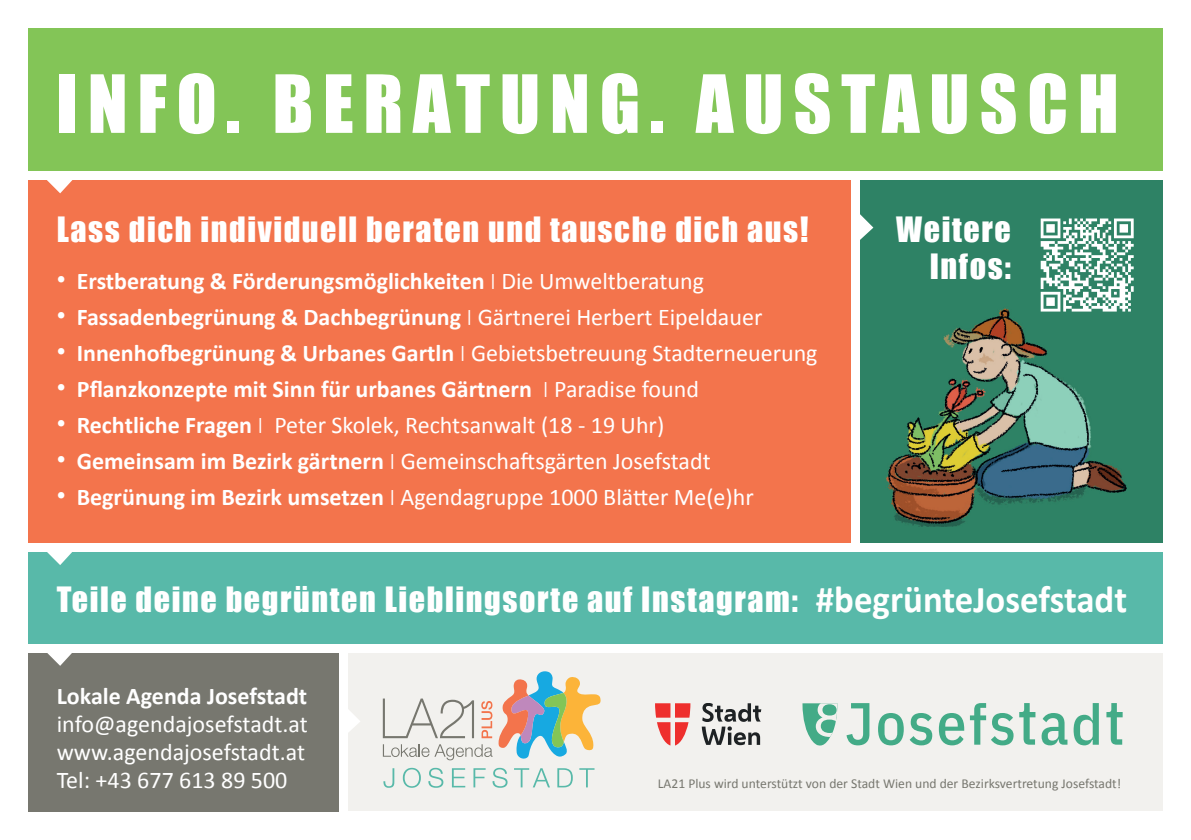
<style>
.page{position:relative;width:1191px;height:840px;background:#fff}
.page>*{position:absolute;margin:0;border:0;box-sizing:border-box;transform-origin:0 0}
.t1{font:74px "Impact";letter-spacing:.13em;color:#fff}
.t2{font:32px/37.4px "Impact";letter-spacing:.05em;color:#fff;text-align:right}
.t3{font:700 24px "Calibri";color:#fff}
.t4{font:24px/28px "Calibri";color:#fff;text-align:justify}
.t5{font:13.6px "Calibri";color:#77776f}
.s1{font-weight:300}
.s2{font-weight:400}
.s3{font-weight:700}
.s4{font-family:"Calibri";font-weight:700;font-size:38px}
</style>
<div class="page">
<div style="left:842px;top:153px;width:320px;height:408px;background:#2e8265"></div>
<div style="left:342px;top:650px;width:820px;height:160px;background:#f2f1ee"></div>
<div style="left:28px;top:650px;width:312px;height:161px;background:#77776f"></div>
<div style="left:28px;top:176px;width:828px;height:373px;background:#f3744c"></div>
<svg style="left:481px;top:701px;width:11px;height:36px"></svg>
<svg style="left:498px;top:671px;width:102px;height:88px"></svg>
<svg style="left:383px;top:698px;width:91px;height:39px"></svg>
<svg style="left:383px;top:744px;width:109px;height:15px"></svg>
<svg style="left:383px;top:768px;width:11px;height:19px"></svg>
<svg style="left:403px;top:767px;width:18px;height:20px"></svg>
<svg style="left:428px;top:767px;width:15px;height:20px"></svg>
<svg style="left:452px;top:768px;width:13px;height:19px"></svg>
<svg style="left:473px;top:768px;width:12px;height:19px"></svg>
<svg style="left:492px;top:767px;width:15px;height:20px"></svg>
<svg style="left:514px;top:768px;width:36px;height:19px"></svg>
<svg style="left:557px;top:768px;width:16px;height:19px"></svg>
<svg style="left:579px;top:768px;width:15px;height:19px"></svg>
<svg style="left:655px;top:703px;width:35px;height:42px"></svg>
<svg style="left:701px;top:703px;width:60px;height:41px"></svg>
<svg style="left:802px;top:703px;width:36px;height:42px"></svg>
<svg style="left:846px;top:703px;width:23px;height:42px"></svg>
<svg style="left:878px;top:713px;width:25px;height:32px"></svg>
<svg style="left:909px;top:713px;width:23px;height:32px"></svg>
<svg style="left:939px;top:713px;width:25px;height:32px"></svg>
<svg style="left:970px;top:703px;width:43px;height:42px"></svg>
<svg style="left:1019px;top:703px;width:16px;height:41px"></svg>
<svg style="left:1041px;top:713px;width:26px;height:32px"></svg>
<svg style="left:1073px;top:703px;width:25px;height:42px"></svg>
<svg style="left:1106px;top:703px;width:16px;height:41px"></svg>
<img style="left:886px;top:308px;width:245px;height:218px">
<div style="left:28px;top:549px;width:1134px;height:97px;background:#58b9a9"></div>
<div style="left:15px;top:543px;width:1154px;height:8px;background:#fff"></div>
<svg style="left:45px;top:551px;width:29px;height:13px"></svg>
<svg style="left:860px;top:214px;width:13px;height:26px"></svg>
<div style="left:851px;top:154px;width:9px;height:393px;background:#fff"></div>
<svg style="left:347px;top:706px;width:13px;height:28px"></svg>
<div style="left:339px;top:648px;width:8px;height:180px;background:#fff"></div>
<div style="left:15px;top:643px;width:1165px;height:9px;background:#fff"></div>
<svg style="left:45px;top:652px;width:29px;height:13px"></svg>
<div style="left:28px;top:28px;width:1134px;height:148px;background:#83c557"></div>
<div style="left:15px;top:171px;width:1165px;height:9px;background:#fff"></div>
<svg style="left:47px;top:180px;width:26px;height:13px"></svg>
<svg style="left:1040px;top:218px;width:93px;height:93px"></svg>
<h1 class="t1" style="left:57px;top:46px;width:1063px">INFO. BERATUNG. AUSTAUSCH</h1>
<h2 class="t2" style="left:57px;top:209px;width:753px">Lass dich individuell beraten und tausche dich aus!</h2>
<p class="t3" style="left:57px;top:265px;width:649px"><sup>•</sup> Erstberatung &amp; Förderungsmöglichkeiten <span class="s1">I</span> <span class="s2">Die Umweltberatung</span></p>
<p class="t3" style="left:57px;top:301px;width:707px"><sup>•</sup> Fassadenbegrünung &amp; Dachbegrünung <span class="s1">I</span> <span class="s2">Gärtnerei Herbert Eipeldauer</span></p>
<p class="t3" style="left:57px;top:337px;width:762px"><sup>•</sup> Innenhofbegrünung &amp; Urbanes Gartln <span class="s1">I</span> <span class="s2">Gebietsbetreuung Stadterneuerung</span></p>
<p class="t3" style="left:57px;top:373px;width:644px"><sup>•</sup> Pflanzkonzepte mit Sinn für urbanes Gärtnern <span class="s1">I</span> <span class="s2">Paradise found</span></p>
<p class="t4" style="left:57px;top:411px;width:609px"><sup>•</sup> <span class="s3">Rechtliche Fragen</span> <span class="s1">I</span> Peter Skolek, Rechtsanwalt (18 - 19 Uhr)</p>
<p class="t4" style="left:57px;top:447px;width:655px"><sup>•</sup> <span class="s3">Gemeinsam im Bezirk gärtnern</span> <span class="s1">I</span> Gemeinschaftsgärten Josefstadt</p>
<p class="t4" style="left:57px;top:483px;width:698px"><sup>•</sup> <span class="s3">Begrünung im Bezirk umsetzen</span> <span class="s1">I</span> Agendagruppe 1000 Blätter Me(e)hr</p>
<h2 class="t2" style="left:896px;top:209px;width:116px">Weitere<br>Infos:</h2>
<h2 class="t2" style="left:57px;top:579px;width:1072px">Teile deine begrünten Lieblingsorte auf Instagram: <span class="s4">#begrünteJosefstadt</span></h2>
<p class="t3" style="left:57px;top:680px;width:252px">Lokale Agenda Josefstadt</p>
<p class="t4" style="left:57px;top:709px;width:253px">info@agendajosefstadt.at www.agendajosefstadt.at Tel: +43 677 613 89 500</p>
<p class="t5" style="left:658px;top:774px;width:465px">LA21 Plus wird unterstützt von der Stadt Wien und der Bezirksvertretung Josefstadt!</p>
</div>
